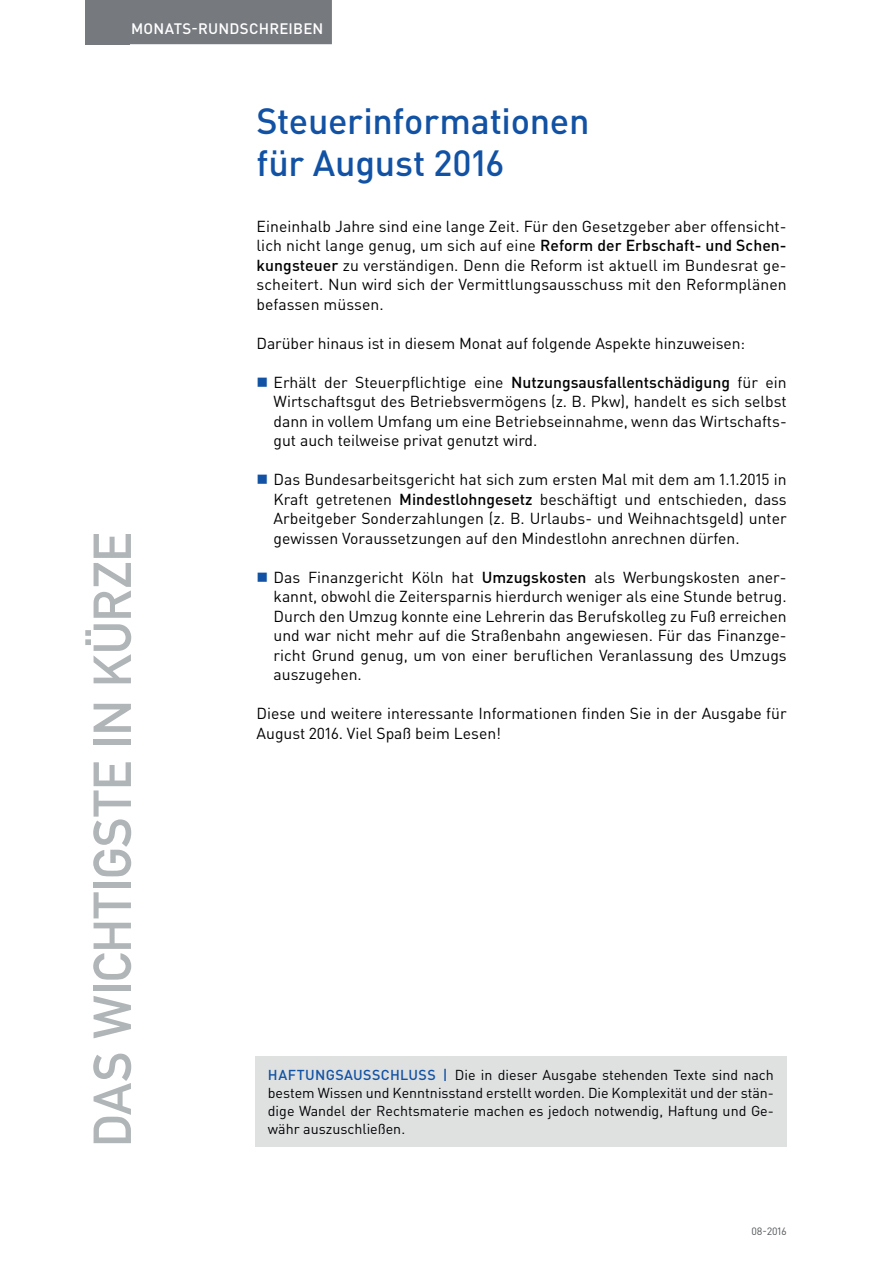
<style>
.page{position:relative;width:893px;height:1263px;background:#fff}
.page>*{position:absolute;margin:0;border:0;box-sizing:border-box;transform-origin:0 0}
.t1{font:52.5px "DIN Mittelschrift Std";color:#b0b5b8}
.t2{font:500 36px/42px "DIN Pro";letter-spacing:-.01em;color:#1252a4}
.t3{font:15.75px/19.5px "DIN Pro";color:#000002;text-align:justify}
.t4{font:500 15px "DIN Pro";letter-spacing:.015em;color:#fff}
.t5{font:14.25px/18px "DIN Pro";color:#000002;text-align:justify}
.t6{font:10.5px "DIN Pro";color:#505457}
.s1{font-weight:500}
.s2{font-weight:500;color:#1252a4}
</style>
<div class="page">
<div style="left:85px;top:0;width:45px;height:44px;background:#767a7e"></div>
<div style="left:122px;top:0;width:210px;height:44px;background:#767a7e"></div>
<div style="left:255px;top:1057px;width:532px;height:90px;background:#dfe1e1"></div>
<p class="t4" style="left:131px;top:18px;width:194px">MONATS-RUNDSCHREIBEN</p>
<h1 class="t1" style="left:82px;top:1147px;width:616px;rotate:-90deg">DAS WICHTIGSTE IN KÜRZE</h1>
<h2 class="t2" style="left:257px;top:99px;width:334px">Steuerinformationen für August 2016</h2>
<p class="t3" style="left:257px;top:216px;width:532px">Eineinhalb Jahre sind eine lange Zeit. Für den Gesetzgeber aber offensicht&shy;lich nicht lange genug, um sich auf eine <span class="s1">Reform der Erbschaft- und Schen&shy;kungsteuer</span> zu verständigen. Denn die Reform ist aktuell im Bundesrat ge&shy;scheitert. Nun wird sich der Vermittlungsausschuss mit den Reformplänen befassen müssen.</p>
<p class="t3" style="left:257px;top:333px;width:490px">Darüber hinaus ist in diesem Monat auf folgende Aspekte hinzuweisen:</p>
<p class="t3" style="left:274px;top:372px;width:515px">Erhält der Steuerpflichtige eine <span class="s1">Nutzungsausfallentschädigung</span> für ein Wirtschaftsgut des Betriebsvermögens (z. B. Pkw), handelt es sich selbst dann in vollem Umfang um eine Betriebseinnahme, wenn das Wirtschafts&shy;gut auch teilweise privat genutzt wird.</p>
<p class="t3" style="left:274px;top:469px;width:515px">Das Bundesarbeitsgericht hat sich zum ersten Mal mit dem am 1.1.2015 in Kraft getretenen <span class="s1">Mindestlohngesetz</span> beschäftigt und entschieden, dass Arbeitgeber Sonderzahlungen (z. B. Urlaubs- und Weihnachtsgeld) unter gewissen Voraussetzungen auf den Mindestlohn anrechnen dürfen.</p>
<p class="t3" style="left:274px;top:567px;width:515px">Das Finanzgericht Köln hat <span class="s1">Umzugskosten</span> als Werbungskosten aner&shy;kannt, obwohl die Zeitersparnis hierdurch weniger als eine Stunde betrug.<br>Durch den Umzug konnte eine Lehrerin das Berufskolleg zu Fuß erreichen und war nicht mehr auf die Straßenbahn angewiesen. Für das Finanzge&shy;richt Grund genug, um von einer beruflichen Veranlassung des Umzugs auszugehen.</p>
<p class="t3" style="left:257px;top:703px;width:532px">Diese und weitere interessante Informationen finden Sie in der Ausgabe für<br>August 2016. Viel Spaß beim Lesen!</p>
<p class="t5" style="left:268px;top:1065px;width:508px"><span class="s2">HAFTUNGSAUSSCHLUSS |</span> Die in dieser Ausgabe stehenden Texte sind nach bestem Wissen und Kenntnisstand erstellt worden. Die Komplexität und der stän&shy;dige Wandel der Rechtsmaterie machen es jedoch notwendig, Haftung und Ge&shy;währ auszuschließen.</p>
<p class="t6" style="left:751px;top:1224px;width:37px">08-2016</p>
</div>
